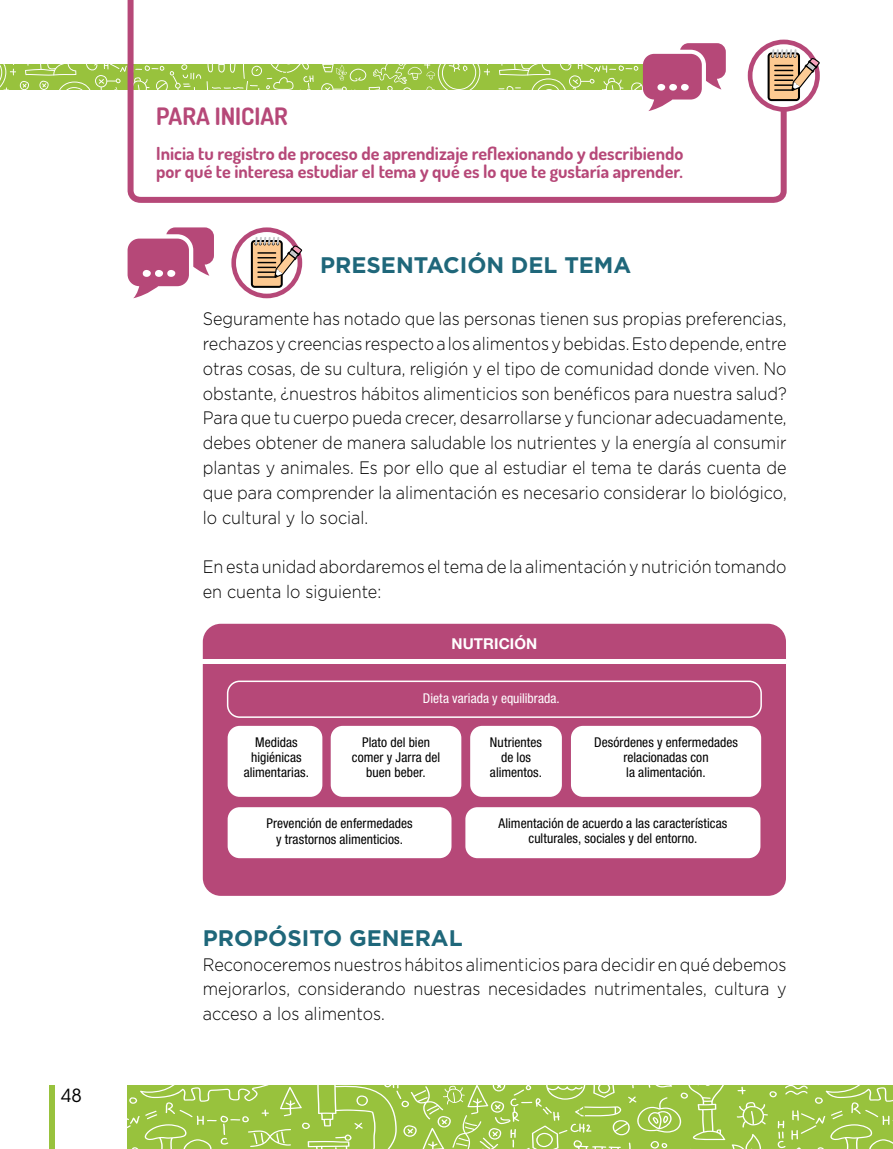
<style>
.page{position:relative;width:893px;height:1149px;background:#fff}
.page>*{position:absolute;margin:0;border:0;box-sizing:border-box;transform-origin:0 0}
.t1{font:700 24px "Dosis";color:#b64878}
.t2{font:700 22.5px "Gotham";color:#1f677a}
.t3{font:300 18px/24.8px "Gotham";color:#000;text-align:justify;scale:.9 1}
.t4{font:700 18px/18px "Dosis";color:#b64878}
.t5{font:18px "ITC Avant Garde Std";color:#000}
.t6{font:700 15px "Helvetica Neue LT Std";letter-spacing:.01em;color:#fff}
.t7{font:condensed 13.5px/15px "Helvetica Neue LT Std";letter-spacing:.005em;color:#000;text-align:center}
.t8{font:condensed 13.5px "Helvetica Neue LT Std";color:#fff}
</style>
<div class="page">
<div style="left:50px;top:1084px;width:5px;height:64px;background:#98c23d"></div>
<svg style="left:128px;top:1085px;width:765px;height:63px;background:#a3c852"></svg>
<svg style="left:127px;top:0;width:660px;height:203px"></svg>
<div style="left:748px;top:40px;width:72px;height:72px;background:#b64878;border-radius:50%"></div>
<svg style="left:752px;top:44px;width:63px;height:63px"></svg>
<div style="left:768px;top:52px;width:32px;height:49px;background:#0b0906;border-radius:4px"></div>
<div style="left:770px;top:54px;width:28px;height:45px;background:#fdc991;border-radius:2px"></div>
<svg style="left:756px;top:0;width:64px;height:98px"></svg>
<svg style="left:0;top:43px;width:726px;height:68px"></svg>
<svg style="left:128px;top:227px;width:86px;height:71px"></svg>
<svg style="left:231px;top:227px;width:71px;height:71px"></svg>
<div style="left:236px;top:232px;width:62px;height:61px;background:#fff;border-radius:50%"></div>
<svg style="left:251px;top:240px;width:32px;height:48px"></svg>
<div style="left:253px;top:242px;width:28px;height:44px;background:#fdc991;border-radius:2px"></div>
<svg style="left:254px;top:237px;width:48px;height:41px"></svg>
<div style="left:203px;top:623px;width:583px;height:272px;background:#b64878;border-radius:18px"></div>
<div style="left:203px;top:658px;width:583px;height:5px;background:#fff"></div>
<div style="left:227px;top:680px;width:535px;height:37px;border:2px solid #fff;border-radius:12px"></div>
<div style="left:228px;top:725px;width:94px;height:71px;background:#fff;border-radius:12px"></div>
<div style="left:228px;top:807px;width:223px;height:50px;background:#fff;border-radius:12px"></div>
<div style="left:465px;top:807px;width:295px;height:50px;background:#fff;border-radius:12px"></div>
<div style="left:331px;top:725px;width:130px;height:71px;background:#fff;border-radius:12px"></div>
<div style="left:470px;top:725px;width:92px;height:71px;background:#fff;border-radius:12px"></div>
<div style="left:571px;top:725px;width:190px;height:71px;background:#fff;border-radius:12px"></div>
<p class="t5" style="left:61px;top:1084px;width:22px">48</p>
<h1 class="t1" style="left:156px;top:100px;width:133px">PARA INICIAR</h1>
<p class="t4" style="left:156px;top:144px;width:529px">Inicia tu registro de proceso de aprendizaje reflexionando y describiendo por qué te interesa estudiar el tema y qué es lo que te gustaría aprender.</p>
<p class="t2" style="left:320px;top:252px;width:313px">PRESENTACIÓN DEL TEMA</p>
<p class="t3" style="left:203px;top:306px;width:650px">Seguramente has notado que las personas tienen sus propias preferencias, rechazos y creencias respecto a los alimentos y bebidas. Esto depende, entre otras cosas, de su cultura, religión y el tipo de comunidad donde viven. No obstante, ¿nuestros hábitos alimenticios son benéficos para nuestra salud?<br>Para que tu cuerpo pueda crecer, desarrollarse y funcionar adecuadamente, debes obtener de manera saludable los nutrientes y la energía al consumir plantas y animales. Es por ello que al estudiar el tema te darás cuenta de que para comprender la alimentación es necesario considerar lo biológico, lo cultural y lo social.</p>
<p class="t3" style="left:203px;top:554px;width:650px">En esta unidad abordaremos el tema de la alimentación y nutrición tomando en cuenta lo siguiente:</p>
<p class="t6" style="left:451px;top:634px;width:88px">NUTRICIÓN</p>
<p class="t7" style="left:244px;top:734px;width:67px">Medidas higiénicas alimentarias.</p>
<p class="t8" style="left:423px;top:690px;width:139px">Dieta variada y equilibrada.</p>
<p class="t7" style="left:352px;top:734px;width:90px">Plato del bien comer y Jarra del buen beber.</p>
<p class="t7" style="left:490px;top:734px;width:54px">Nutrientes de los alimentos.</p>
<p class="t7" style="left:594px;top:734px;width:145px">Desórdenes y enfermedades relacionadas con<br>la alimentación.</p>
<p class="t7" style="left:266px;top:815px;width:148px">Prevención de enfermedades y trastornos alimenticios.</p>
<p class="t7" style="left:498px;top:815px;width:230px">Alimentación de acuerdo a las características culturales, sociales y del entorno.</p>
<p class="t2" style="left:203px;top:924px;width:261px">PROPÓSITO GENERAL</p>
<p class="t3" style="left:203px;top:951px;width:650px">Reconoceremos nuestros hábitos alimenticios para decidir en qué debemos mejorarlos, considerando nuestras necesidades nutrimentales, cultura y acceso a los alimentos.</p>
</div>
